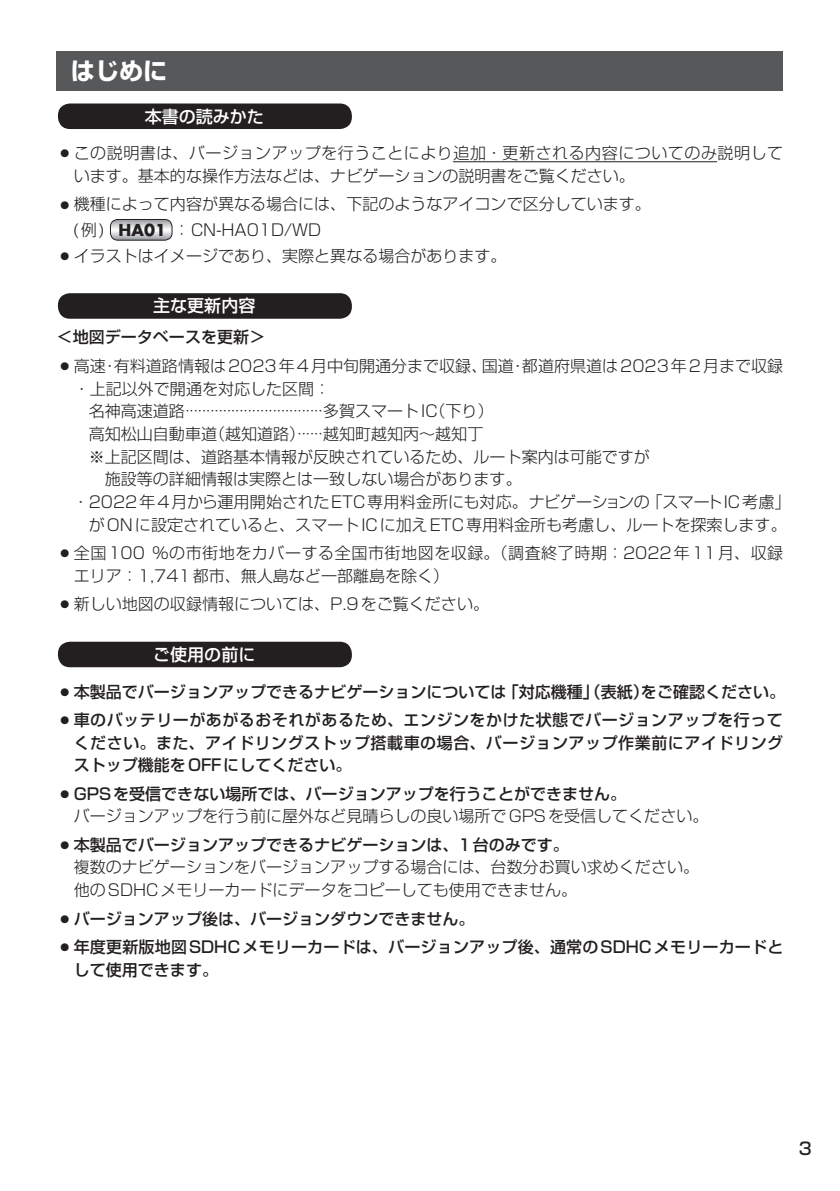
<style>
.page{position:relative;width:840px;height:1191px;background:#fff}
.page>*{position:absolute;margin:0;border:0;box-sizing:border-box;transform-origin:0 0}
.t1{font:700 24px "Shin Go Pro";color:#fff}
.t2{font:500 17px "Shin Go Pro";color:#fff}
.t3{font:500 17px "Shin Go Pro";color:#231f20}
.t4{font:300 16px/22.6px "Shin Go Pro";color:#231f20}
.t5{font:500 16px/22.6px "Shin Go Pro";color:#231f20;text-align:justify}
.t6{font:300 16px/22.6px "Shin Go Pro";letter-spacing:.03em;color:#231f20}
.t7{font:300 16px/22.6px "Shin Go Pro";letter-spacing:.035em;color:#231f20}
.s1{font-family:"Futura";font-weight:700}
.s2{font-weight:500}
</style>
<div class="page">
<div style="left:58px;top:641px;width:293px;height:26px;background:#231f20;border-radius:12px"></div>
<hr style="left:453px;top:161px;width:263px;height:1px;background:#231f20">
<div style="left:58px;top:103px;width:293px;height:26px;background:#231f20;border-radius:12px"></div>
<svg style="left:110px;top:219px;width:62px;height:21px"></svg>
<div style="left:110px;top:219px;width:62px;height:22px;border:1px solid #231f20;border-radius:7px"></div>
<div style="left:58px;top:293px;width:293px;height:26px;background:#231f20;border-radius:12px"></div>
<div style="left:57px;top:51px;width:725px;height:40px;background:#57585a"></div>
<h1 class="t1" style="left:71px;top:52px;width:98px">はじめに</h1>
<p class="t2" style="left:145px;top:102px;width:121px">本書の読みかた</p>
<p class="t6" style="left:74px;top:140px;width:710px;text-indent:-17px">○この説明書は、バージョンアップを行うことにより追加・更新される内容についてのみ説明しています。基本的な操作方法などは、ナビゲーションの説明書をご覧ください。</p>
<p class="t4" style="left:57px;top:190px;width:595px;line-height:25.4px">○機種によって内容が異なる場合には、下記のようなアイコンで区分しています。　(例) <span class="s1">HA01</span> ：CN-HA01D/WD</p>
<p class="t4" style="left:57px;top:242px;width:451px">○イラストはイメージであり、実際と異なる場合があります。</p>
<p class="t2" style="left:153px;top:292px;width:104px">主な更新内容</p>
<p class="t5" style="left:57px;top:324px;width:210px">＜地図データベースを更新＞</p>
<p class="t4" style="left:57px;top:352px;width:727px">○高速・有料道路情報は2023年4月中旬開通分まで収録、国道・都道府県道は2023年2月まで収録</p>
<p class="t4" style="left:74px;top:375px;width:258px">・上記以外で開通を対応した区間：</p>
<p class="t4" style="left:57px;top:398px;width:438px">　　名神高速道路·································多賀スマートIC（下り）</p>
<p class="t4" style="left:57px;top:420px;width:428px">　　高知松山自動車道（越知道路）······越知町越知丙～越知丁</p>
<p class="t4" style="left:57px;top:443px;width:594px">　　※上記区間は、道路基本情報が反映されているため、ルート案内は可能ですが</p>
<p class="t4" style="left:105px;top:466px;width:418px">施設等の詳細情報は実際とは一致しない場合があります。</p>
<p class="t4" style="left:57px;top:488px;width:735px">　・2022年4月から運用開始されたETC専用料金所にも対応。ナビゲーションの「スマートIC考慮」</p>
<p class="t4" style="left:57px;top:511px;width:731px">　　がONに設定されていると、スマートICに加えETC専用料金所も考慮し、ルートを探索します。</p>
<p class="t7" style="left:74px;top:539px;width:710px;text-indent:-17px">○全国100 ％の市街地をカバーする全国市街地図を収録。（調査終了時期：2022年11月、収録エリア：1,741都市、無人島など一部離島を除く）</p>
<p class="t4" style="left:57px;top:590px;width:433px">○新しい地図の収録情報については、P.9をご覧ください。</p>
<p class="t2" style="left:153px;top:640px;width:104px">ご使用の前に</p>
<p class="t5" style="left:57px;top:678px;width:729px">○本製品でバージョンアップできるナビゲーションについては「対応機種」（表紙）をご確認ください。</p>
<p class="t5" style="left:74px;top:706px;width:710px;text-indent:-17px">○車のバッテリーがあがるおそれがあるため、エンジンをかけた状態でバージョンアップを行ってください。また、アイドリングストップ搭載車の場合、バージョンアップ作業前にアイドリングストップ機能をOFFにしてください。</p>
<p class="t4" style="left:74px;top:780px;width:635px;text-indent:-17px">○<span class="s2">GPSを受信できない場所では、バージョンアップを行うことができません。<br></span>バージョンアップを行う前に屋外など見晴らしの良い場所でGPSを受信してください。</p>
<p class="t4" style="left:74px;top:831px;width:626px;text-indent:-17px">○<span class="s2">本製品でバージョンアップできるナビゲーションは、1台のみです。<br></span>複数のナビゲーションをバージョンアップする場合には、台数分お買い求めください。他のSDHCメモリーカードにデータをコピーしても使用できません。</p>
<p class="t5" style="left:57px;top:905px;width:419px">○バージョンアップ後は、バージョンダウンできません。</p>
<p class="t5" style="left:74px;top:933px;width:710px;text-indent:-17px">○年度更新版地図SDHCメモリーカードは、バージョンアップ後、通常のSDHCメモリーカードとして使用できます。</p>
<p class="t3" style="left:798px;top:1134px;width:14px">3</p>
</div>
